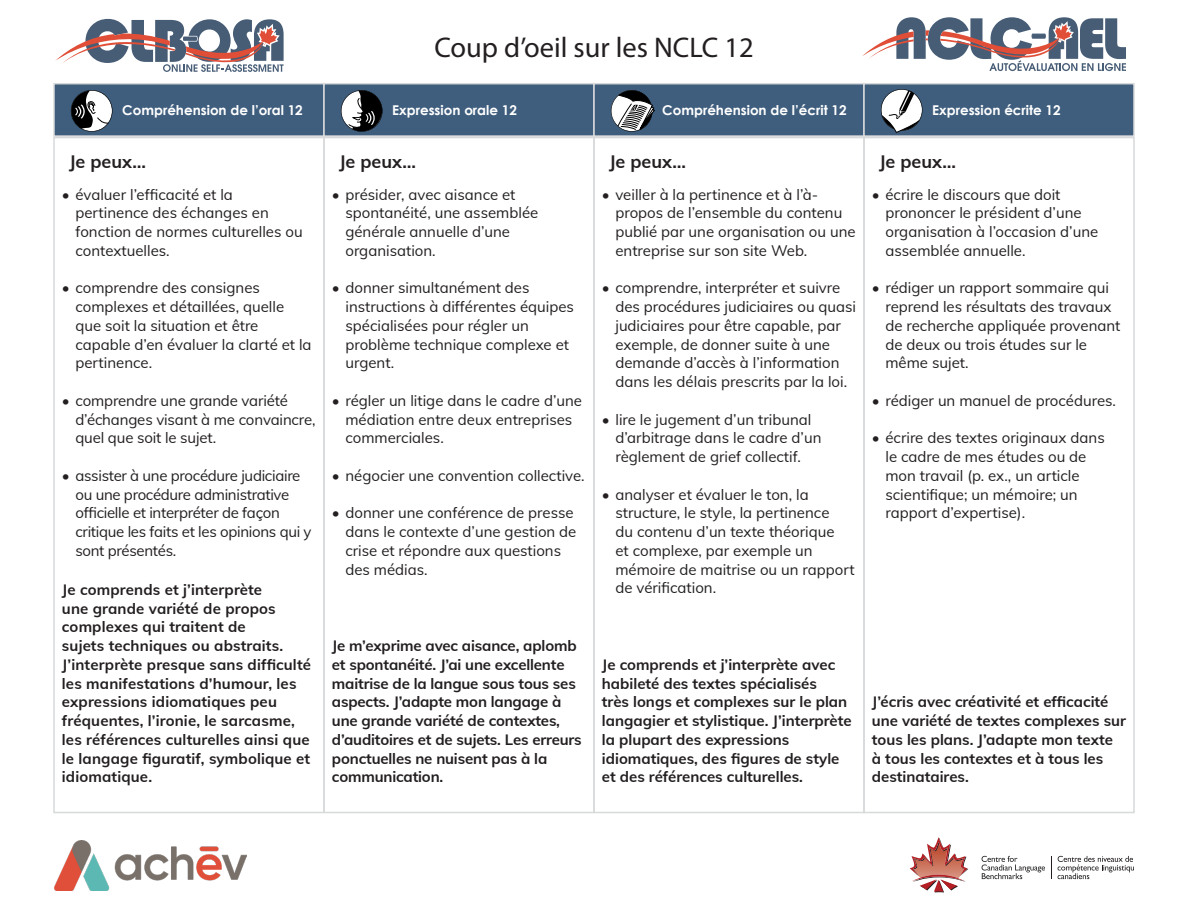
<style>
.page{position:relative;width:1188px;height:918px;background:#fff}
.page>*{position:absolute;margin:0;border:0;box-sizing:border-box;transform-origin:0 0}
.t1{font:28.5px "Myriad Pro";color:#231f20}
.t2{font:700 18px "Mulish";color:#231f20}
.t3{font:15px/18.8px "Mulish";color:#231f20}
.para_2{font:700 15px/18.8px "Mulish";color:#231f20}
.t4{font:15px/18.8px "Mulish";letter-spacing:-.02em;color:#231f20}
.t5{font:700 13.5px "Century Gothic";color:#fff}
</style>
<div class="page">
<div style="left:54px;top:84px;width:270px;height:52px;background:#3f5e7e"></div>
<div style="left:53px;top:83px;width:272px;height:54px;border:2px solid #d8d9db"></div>
<div style="left:324px;top:84px;width:270px;height:52px;background:#3f5e7e"></div>
<div style="left:323px;top:83px;width:272px;height:54px;border:2px solid #d8d9db"></div>
<div style="left:594px;top:84px;width:270px;height:52px;background:#3f5e7e"></div>
<div style="left:593px;top:83px;width:272px;height:54px;border:2px solid #d8d9db"></div>
<div style="left:864px;top:84px;width:270px;height:52px;background:#3f5e7e"></div>
<div style="left:863px;top:83px;width:272px;height:54px;border:2px solid #d8d9db"></div>
<svg style="left:71px;top:90px;width:42px;height:42px"></svg>
<svg style="left:341px;top:90px;width:42px;height:42px"></svg>
<svg style="left:611px;top:90px;width:44px;height:42px"></svg>
<svg style="left:881px;top:89px;width:42px;height:46px"></svg>
<svg style="left:1058px;top:856px;width:76px;height:23px"></svg>
<svg style="left:982px;top:856px;width:63px;height:23px"></svg>
<svg style="left:1051px;top:856px;width:1px;height:23px"></svg>
<svg style="left:910px;top:837px;width:58px;height:55px"></svg>
<div style="left:53px;top:137px;width:272px;height:676px;border:2px solid #d8d9db"></div>
<div style="left:323px;top:137px;width:272px;height:676px;border:2px solid #d8d9db"></div>
<div style="left:593px;top:137px;width:272px;height:676px;border:2px solid #d8d9db"></div>
<div style="left:863px;top:137px;width:272px;height:676px;border:2px solid #d8d9db"></div>
<img style="left:54px;top:840px;width:193px;height:51px">
<svg style="left:55px;top:19px;width:229px;height:53px"></svg>
<svg style="left:862px;top:17px;width:264px;height:54px"></svg>
<h1 class="t1" style="left:434px;top:30px;width:321px">Coup d’oeil sur les NCLC 12</h1>
<p class="t5" style="left:122px;top:100px;width:182px">Compréhension de l’oral 12</p>
<p class="t5" style="left:392px;top:100px;width:126px">Expression orale 12</p>
<p class="t5" style="left:662px;top:100px;width:186px">Compréhension de l’écrit 12</p>
<p class="t5" style="left:932px;top:100px;width:130px">Expression écrite 12</p>
<p class="t2" style="left:69px;top:149px;width:78px">Je peux…</p>
<p class="t2" style="left:339px;top:149px;width:78px">Je peux…</p>
<p class="t2" style="left:609px;top:149px;width:78px">Je peux…</p>
<p class="t2" style="left:879px;top:149px;width:78px">Je peux…</p>
<p class="t3" style="left:75px;top:184px;width:229px;text-indent:-14px">• évaluer l’efficacité et la pertinence des échanges en fonction de normes culturelles ou contextuelles.</p>
<p class="t3" style="left:75px;top:278px;width:238px;text-indent:-14px">• comprendre des consignes complexes et détaillées, quelle que soit la situation et être capable d’en évaluer la clarté et la pertinence.</p>
<p class="t3" style="left:75px;top:390px;width:242px;text-indent:-14px">• comprendre une grande variété d’échanges visant à me convaincre, quel que soit le sujet.</p>
<p class="t4" style="left:75px;top:465px;width:238px;text-indent:-14px">• assister à une procédure judiciaire ou une procédure administrative officielle et interpréter de façon critique les faits et les opinions qui y sont présentés.</p>
<p class="para_2" style="left:62px;top:579px;width:251px">Je comprends et j’interprète<br>une grande variété de propos complexes qui traitent de<br>sujets techniques ou abstraits.<br>J’interprète presque sans difficulté les manifestations d’humour, les expressions idiomatiques peu fréquentes, l’ironie, le sarcasme, les références culturelles ainsi que le langage figuratif, symbolique et idiomatique.</p>
<p class="t3" style="left:345px;top:184px;width:194px;text-indent:-14px">• présider, avec aisance et spontanéité, une assemblée générale annuelle d’une organisation.</p>
<p class="t3" style="left:345px;top:278px;width:230px;text-indent:-14px">• donner simultanément des instructions à différentes équipes spécialisées pour régler un problème technique complexe et urgent.</p>
<p class="t3" style="left:345px;top:390px;width:238px;text-indent:-14px">• régler un litige dans le cadre d’une médiation entre deux entreprises commerciales.</p>
<p class="t3" style="left:332px;top:465px;width:254px">• négocier une convention collective.</p>
<p class="t3" style="left:345px;top:503px;width:233px;text-indent:-14px">• donner une conférence de presse dans le contexte d’une gestion de crise et répondre aux questions des médias.</p>
<p class="para_2" style="left:332px;top:636px;width:251px">Je m’exprime avec aisance, aplomb et spontanéité. J’ai une excellente maitrise de la langue sous tous ses aspects. J’adapte mon langage à une grande variété de contextes, d’auditoires et de sujets. Les erreurs ponctuelles ne nuisent pas à la communication.</p>
<p class="t3" style="left:615px;top:184px;width:242px;text-indent:-14px">• veiller à la pertinence et à l’à&shy;propos de l’ensemble du contenu publié par une organisation ou une entreprise sur son site Web.</p>
<p class="t3" style="left:615px;top:278px;width:242px;text-indent:-14px">• comprendre, interpréter et suivre des procédures judiciaires ou quasi judiciaires pour être capable, par exemple, de donner suite à une demande d’accès à l’information dans les délais prescrits par la loi.</p>
<p class="t3" style="left:615px;top:409px;width:208px;text-indent:-14px">• lire le jugement d’un tribunal d’arbitrage dans le cadre d’un règlement de grief collectif.</p>
<p class="t3" style="left:615px;top:484px;width:241px;text-indent:-14px">• analyser et évaluer le ton, la structure, le style, la pertinence<br>du contenu d’un texte théorique<br>et complexe, par exemple un mémoire de maitrise ou un rapport de vérification.</p>
<p class="t3" style="left:885px;top:184px;width:214px;text-indent:-14px">• écrire le discours que doit prononcer le président d’une organisation à l’occasion d’une assemblée annuelle.</p>
<p class="t3" style="left:885px;top:278px;width:237px;text-indent:-14px">• rédiger un rapport sommaire qui reprend les résultats des travaux de recherche appliquée provenant de deux ou trois études sur le même sujet.</p>
<p class="t3" style="left:872px;top:390px;width:246px">• rédiger un manuel de procédures.</p>
<p class="t3" style="left:885px;top:428px;width:221px;text-indent:-14px">• écrire des textes originaux dans le cadre de mes études ou de mon travail (p. ex., un article scientifique; un mémoire; un rapport d’expertise).</p>
<p class="para_2" style="left:602px;top:654px;width:251px">Je comprends et j’interprète avec habileté des textes spécialisés<br>très longs et complexes sur le plan langagier et stylistique. J’interprète la plupart des expressions idiomatiques, des figures de style et des références culturelles.</p>
<p class="para_2" style="left:872px;top:692px;width:256px">J’écris avec créativité et efficacité une variété de textes complexes sur tous les plans. J’adapte mon texte<br>à tous les contextes et à tous les destinataires.</p>
</div>
